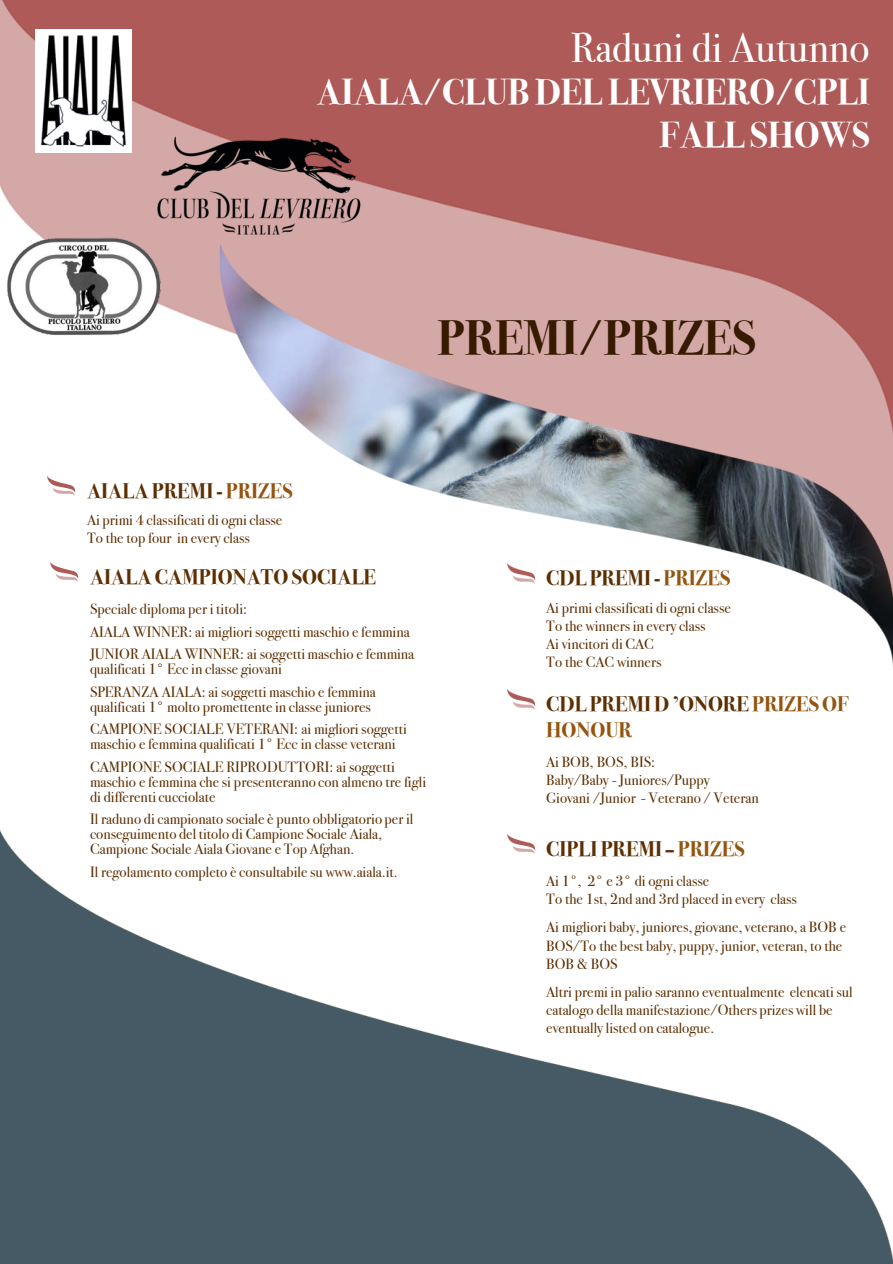
<style>
.page{position:relative;width:893px;height:1264px;background:#fff}
.page>*{position:absolute;margin:0;border:0;box-sizing:border-box;transform-origin:0 0}
.t1{font:700 48px "Bodoni Svty Two ITCTT";color:#361b00}
.t2{font:42px "Bodoni Svty Two ITCTT";color:#fff}
.t3{font:700 36px/43.3px "Bodoni Svty Two ITCTT";color:#fff;text-align:right}
.t4{font:700 21px/25.2px "Bodoni Svty Two ITCTT";color:#5c2e00}
.t5{font:15px/18px "Bodoni Svty Two ITCTT";color:#5c2e00}
.s1{color:#94540e}
</style>
<div class="page">
<img style="left:0;top:0;width:892px;height:318px">
<img style="left:0;top:830px;width:892px;height:433px">
<img style="left:192px;top:244px;width:700px;height:413px">
<img style="left:5px;top:236px;width:158px;height:99px">
<img style="left:149px;top:105px;width:223px;height:157px">
<img style="left:35px;top:29px;width:97px;height:124px">
<img style="left:47px;top:476px;width:29px;height:20px">
<img style="left:50px;top:562px;width:29px;height:20px">
<img style="left:506px;top:562px;width:30px;height:22px">
<img style="left:507px;top:689px;width:29px;height:21px">
<img style="left:506px;top:832px;width:30px;height:22px">
<p class="t2" style="left:570px;top:13px;width:300px">Raduni di Autunno</p>
<p class="t3" style="left:317px;top:67px;width:554px">AIALA/CLUB DEL LEVRIERO/CPLI<br>FALL SHOWS</p>
<p class="t1" style="left:437px;top:298px;width:320px">PREMI/PRIZES</p>
<p class="t4" style="left:87px;top:476px;width:207px">AIALA PREMI - <span class="s1">PRIZES</span></p>
<p class="t5" style="left:87px;top:509px;width:197px">Ai primi 4 classificati di ogni classe<br>To the top four in every class</p>
<p class="t4" style="left:90px;top:562px;width:287px">AIALA CAMPIONATO SOCIALE</p>
<p class="t5" style="left:90px;top:598px;width:159px">Speciale diploma per i titoli:</p>
<p class="t5" style="left:90px;top:621px;width:321px">AIALA WINNER: ai migliori soggetti maschio e femmina</p>
<p class="t5" style="left:90px;top:645px;width:325px;line-height:15px">JUNIOR AIALA WINNER: ai soggetti maschio e femmina qualificati 1° Ecc in classe giovani</p>
<p class="t5" style="left:90px;top:682px;width:287px;line-height:15px">SPERANZA AIALA: ai soggetti maschio e femmina qualificati 1° molto promettente in classe juniores</p>
<p class="t5" style="left:90px;top:719px;width:318px;line-height:15.1px">CAMPIONE SOCIALE VETERANI: ai migliori soggetti maschio e femmina qualificati 1° Ecc in classe veterani</p>
<p class="t5" style="left:90px;top:757px;width:337px;line-height:15px">CAMPIONE SOCIALE RIPRODUTTORI: ai soggetti maschio e femmina che si presenteranno con almeno tre figli di differenti cucciolate</p>
<p class="t5" style="left:90px;top:810px;width:325px;line-height:15px">Il raduno di campionato sociale è punto obbligatorio per il conseguimento del titolo di Campione Sociale Aiala,<br>Campione Sociale Aiala Giovane e Top Afghan.</p>
<p class="t5" style="left:90px;top:861px;width:309px">Il regolamento completo è consultabile su www.aiala.it.</p>
<p class="t4" style="left:546px;top:564px;width:186px">CDL PREMI - <span class="s1">PRIZES</span></p>
<p class="t5" style="left:546px;top:597px;width:186px">Ai primi classificati di ogni classe<br>To the winners in every class<br>Ai vincitori di CAC<br>To the CAC winners</p>
<p class="t4" style="left:546px;top:690px;width:304px">CDL PREMI D ’ONORE <span class="s1">PRIZES OF<br>HONOUR</span></p>
<p class="t5" style="left:546px;top:751px;width:214px">Ai BOB, BOS, BIS:<br>Baby/Baby - Juniores/Puppy<br>Giovani /Junior - Veterano / Veteran</p>
<p class="t4" style="left:546px;top:834px;width:200px">CIPLI PREMI – <span class="s1">PRIZES</span></p>
<p class="t5" style="left:546px;top:869px;width:252px">Ai 1°, 2° e 3° di ogni classe<br>To the 1st, 2nd and 3rd placed in every class</p>
<p class="t5" style="left:546px;top:916px;width:301px">Ai migliori baby, juniores, giovane, veterano, a BOB e<br>BOS/To the best baby, puppy, junior, veteran, to the<br>BOB &amp; BOS</p>
<p class="t5" style="left:546px;top:981px;width:308px">Altri premi in palio saranno eventualmente elencati sul catalogo della manifestazione/Others prizes will be eventually listed on catalogue.</p>
</div>
